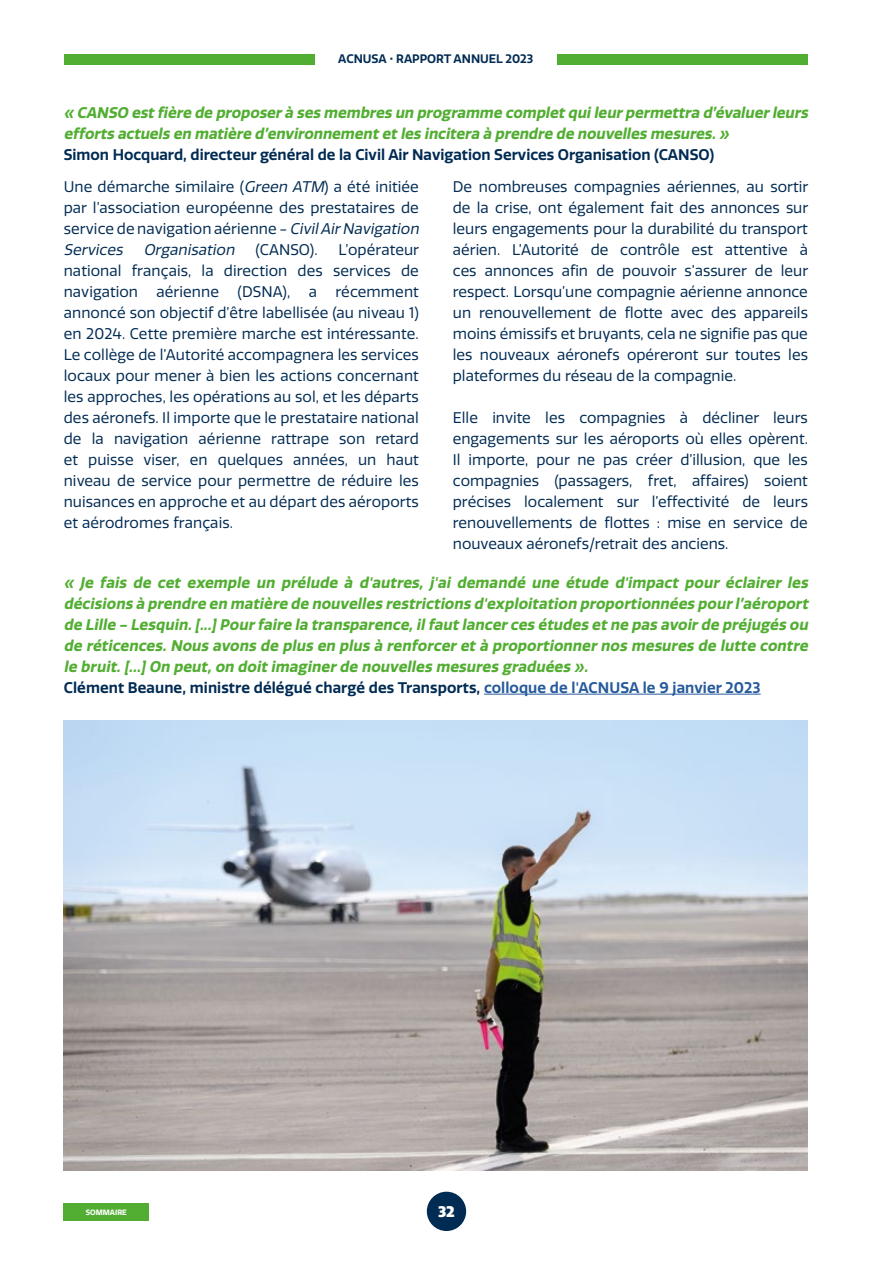
<style>
.page{position:relative;width:893px;height:1263px;background:#fff}
.page>*{position:absolute;margin:0;border:0;box-sizing:border-box;transform-origin:0 0}
.t1{font:15px/21px "Quatro";letter-spacing:.005em;color:#002b53;text-align:justify}
.t2{font:italic 700 15px/21px "Quatro";color:#52ae32}
.t3{font:600 15px "Quatro";color:#002b53}
.t4{font:900 15px "Quatro";color:#fff}
.t5{font:600 12px "Quatro";color:#002b53}
.t6{font:700 7.5px "Quatro";color:#fff}
.s1{font-weight:600;font-style:normal;color:#002b53}
.s2{font-weight:600;font-style:normal;color:#275b9b}
.s3{font-style:italic}
</style>
<div class="page">
<div style="left:427px;top:1192px;width:39px;height:39px;background:#002b53;border-radius:50%"></div>
<div style="left:64px;top:54px;width:251px;height:10px;background:#52ae32"></div>
<div style="left:557px;top:54px;width:251px;height:10px;background:#52ae32"></div>
<div style="left:64px;top:1204px;width:85px;height:17px;background:#52ae32"></div>
<img style="left:64px;top:720px;width:744px;height:450px">
<hr style="left:484px;top:694px;width:277px;height:1px;background:#275b9b">
<p class="t5" style="left:338px;top:52px;width:197px">ACNUSA • RAPPORT ANNUEL 2023</p>
<p class="t2" style="left:64px;top:102px;width:749px">« CANSO est fière de proposerà ses membres un programme complet quileurpermettra d’évaluerleurs efforts actuels en matière d’environnement et les incitera à prendre de nouvelles mesures.»</p>
<p class="t3" style="left:64px;top:146px;width:652px">Simon Hocquard, directeur général de la Civil Air Navigation Services Organisation (CANSO)</p>
<p class="t1" style="left:453px;top:176px;width:357px">De nombreuses compagnies aériennes, au sortir de la crise, ont également fait des annonces sur leurs engagements pour la durabilité du transport aérien. L’Autorité de contrôle est attentive à ces annonces afin de pouvoir s’assurer de leur respect. Lorsqu’une compagnie aérienne annonce un renouvellement de flotte avec des appareils moins émissifs et bruyants, cela ne signifie pas que les nouveaux aéronefs opéreront sur toutes les plateformes du réseau de la compagnie.</p>
<p class="t1" style="left:453px;top:407px;width:357px">Elle invite les compagnies à décliner leurs engagements sur les aéroports où elles opèrent.<br>Il importe, pour ne pas créer d’illusion, que les compagnies (passagers, fret, affaires) soient précises localement sur l’effectivité de leurs renouvellements de flottes : mise en service de nouveaux aéronefs/retrait des anciens.</p>
<p class="t2" style="left:64px;top:572px;width:749px">« Je fais de cet exemple un prélude à d'autres, j 'ai demandé une étude d'impact pour éclairer les décisions à prendre en matière de nouvelles restrictions d'exploitation proportionnées pourl’aéroport de Lille - Lesquin.[...]Pourfaire la transparence,ilfaut lancerces études et ne pas avoirde préjugés ou de réticences. Nous avons de plus en plus à renforceret à proportionnernos mesures de lutte contre le bruit.[...]On peut,on doit imaginerde nouvelles mesures graduées ».<br><span class="s1">Clément Beaune, ministre délégué chargé des Transports,</span> <span class="s2">colloque de l'ACNUSA le 9 janvier 2023</span></p>
<p class="t1" style="left:64px;top:176px;width:360px;text-align:left">Une démarche similaire (<span class="s3">Green ATM</span>) a été initiée par l’association européenne des prestataires de service de navigation aérienne - <span class="s3">CivilAirNavigation Services Organisation</span> ( C A N S O ) .</p>
<p class="t1" style="left:64px;top:239px;width:357px;text-indent:275px">L’opérateur national français, la direction des services de navigation aérienne (DSNA), a récemment annoncé son objectif d’être labellisée (au niveau 1) en 2024. Cette première marche est intéressante.<br>Le collège de l’Autorité accompagnera les services locaux pour mener à bien les actions concernant les approches, les opérations au sol, et les départs des aéronefs. Il importe que le prestataire national de la navigation aérienne rattrape son retard et puisse viser, en quelques années, un haut niveau de service pour permettre de réduire les nuisances en approche et au départ des aéroports et aérodromes français.</p>
<p class="t6" style="left:86px;top:1208px;width:43px">SOMMAIRE</p>
<p class="t4" style="left:438px;top:1203px;width:18px">32</p>
</div>
